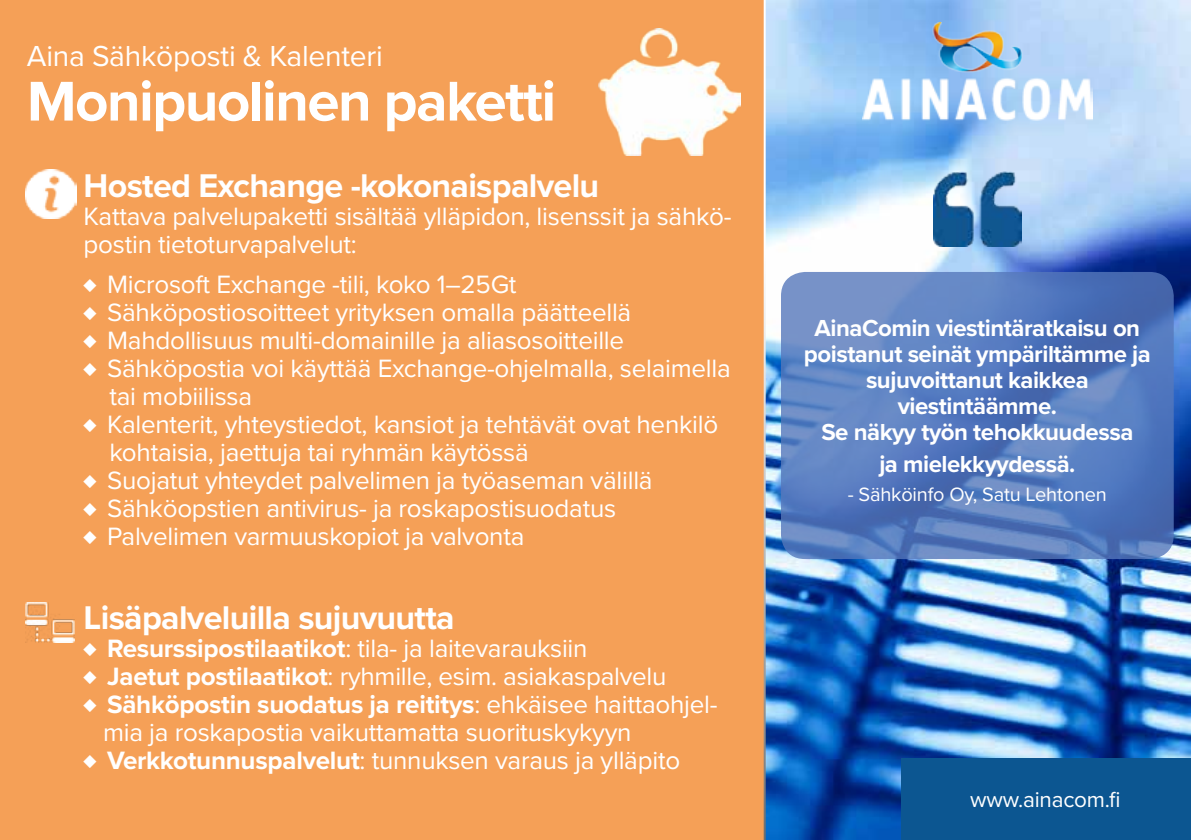
<style>
.page{position:relative;width:1191px;height:840px;background:#fff}
.page>*{position:absolute;margin:0;border:0;box-sizing:border-box;transform-origin:0 0}
.t1{font:700 58px "Proxima Nova";letter-spacing:-.025em;color:#fff}
.t2{font:700 34px "Proxima Nova";letter-spacing:-.02em;color:#fff}
.t3{font:30px "Proxima Nova";letter-spacing:-.01em;color:#fff}
.t4{font:26px/28px "Proxima Nova";letter-spacing:-.01em;color:#fff}
.t5{font:700 26px "Proxima Nova";letter-spacing:-.01em;color:#fff}
.t6{font:700 24px/26px "Proxima Nova";letter-spacing:-.02em;color:#fff;text-align:center}
.t7{font:22.4px "Proxima Nova";letter-spacing:-.01em;color:#fff}
.t8{font:20px "Proxima Nova";letter-spacing:-.01em;color:#fff}
.s1{font-weight:700}
.s2{font-weight:400}
</style>
<div class="page">
<div style="left:0;top:0;width:1191px;height:839px;background:#f5a057"></div>
<img style="left:26px;top:602px;width:48px;height:40px">
<img style="left:763px;top:0;width:428px;height:839px">
<div style="left:901px;top:758px;width:290px;height:81px;background:#0c5691"></div>
<img style="left:862px;top:22px;width:230px;height:105px">
<svg style="left:781px;top:272px;width:392px;height:286px;background:#597cbe"></svg>
<img style="left:933px;top:172px;width:88px;height:74px">
<img style="left:26px;top:169px;width:50px;height:49px">
<img style="left:598px;top:29px;width:142px;height:127px">
<p class="t3" style="left:27px;top:38px;width:357px">Aina Sähköposti &amp; Kalenteri</p>
<h1 class="t1" style="left:27px;top:67px;width:531px">Monipuolinen paketti</h1>
<h2 class="t2" style="left:84px;top:166px;width:517px">Hosted Exchange -kokonaispalvelu</h2>
<p class="t4" style="left:84px;top:203px;width:649px">Kattava palvelupaketti sisältää ylläpidon, lisenssit ja sähkö&shy;postin tietoturvapalvelut:</p>
<p class="t4" style="left:84px;top:270px;width:434px"><span class="s1">♦</span> Microsoft Exchange -tili, koko 1–25Gt</p>
<p class="t4" style="left:84px;top:298px;width:549px"><span class="s1">♦</span> Sähköpostiosoitteet yrityksen omalla päätteellä</p>
<p class="t4" style="left:84px;top:326px;width:542px"><span class="s1">♦</span> Mahdollisuus multi-domainille ja aliasosoitteille</p>
<p class="t4" style="left:84px;top:354px;width:648px"><span class="s1">♦</span> Sähköpostia voi käyttää Exchange-ohjelmalla, selaimella</p>
<p class="t4" style="left:109px;top:382px;width:144px">tai mobiilissa</p>
<p class="t4" style="left:84px;top:410px;width:636px"><span class="s1">♦</span> Kalenterit, yhteystiedot, kansiot ja tehtävät ovat henkilö</p>
<p class="t4" style="left:109px;top:438px;width:421px">kohtaisia, jaettuja tai ryhmän käytössä</p>
<p class="t4" style="left:84px;top:466px;width:570px"><span class="s1">♦</span> Suojatut yhteydet palvelimen ja työaseman välillä</p>
<p class="t4" style="left:84px;top:494px;width:534px"><span class="s1">♦</span> Sähköopstien antivirus- ja roskapostisuodatus</p>
<p class="t4" style="left:84px;top:522px;width:442px"><span class="s1">♦</span> Palvelimen varmuuskopiot ja valvonta</p>
<h2 class="t2" style="left:84px;top:597px;width:372px">Lisäpalveluilla sujuvuutta</h2>
<p class="t4" style="left:84px;top:634px;width:505px"><span class="s1">♦ Resurssipostilaatikot</span>: tila- ja laitevarauksiin</p>
<p class="t4" style="left:84px;top:662px;width:584px"><span class="s1">♦ Jaetut postilaatikot</span>: ryhmille, esim. asiakaspalvelu</p>
<p class="t5" style="left:84px;top:688px;width:635px">♦ Sähköpostin suodatus ja reititys<span class="s2">: ehkäisee haittaohjel-</span></p>
<p class="t4" style="left:103px;top:718px;width:530px">mia ja roskapostia vaikuttamatta suorituskykyyn</p>
<p class="t4" style="left:84px;top:746px;width:598px"><span class="s1">♦ Verkkotunnuspalvelut</span>: tunnuksen varaus ja ylläpito</p>
<p class="t6" style="left:804px;top:316px;width:348px">AinaComin viestintäratkaisu on poistanut seinät ympäriltämme ja sujuvoittanut kaikkea viestintäämme.<br>Se näkyy työn tehokkuudessa</p>
<p class="t6" style="left:879px;top:452px;width:197px">ja mielekkyydessä.</p>
<p class="t8" style="left:847px;top:481px;width:261px">- Sähköinfo Oy, Satu Lehtonen</p>
<p class="t7" style="left:970px;top:785px;width:152px">www.ainacom.fi</p>
</div>
